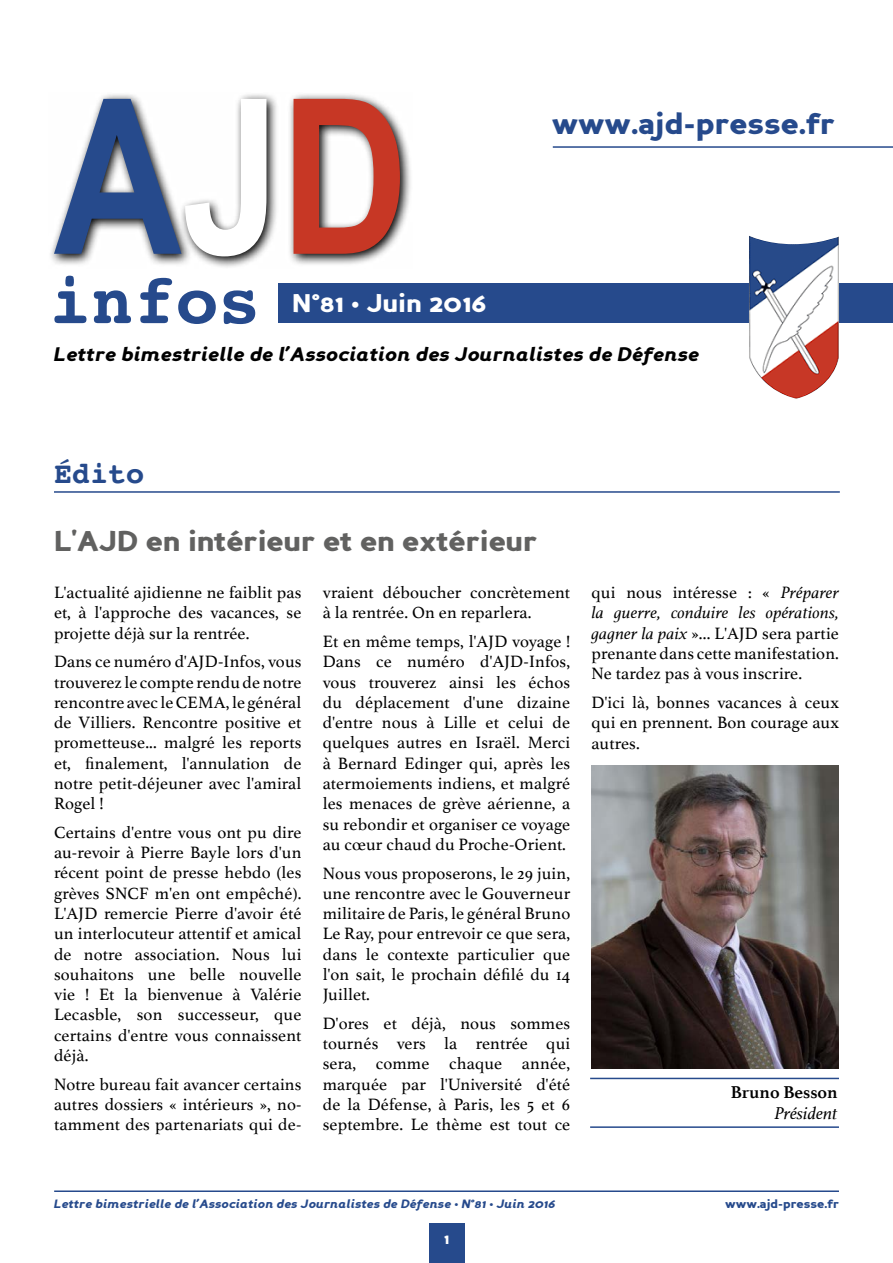
<style>
.page{position:relative;width:893px;height:1263px;background:#fff}
.page>*{position:absolute;margin:0;border:0;box-sizing:border-box;transform-origin:0 0}
.t1{font:700 70.65px "Courier";color:#264a8c}
.t2{font:700 30px "Courier";color:#264a8c}
.t3{font:900 29.85px "Perspective Sans";color:#264a8c}
.t4{font:900 28.5px "Perspective Sans";color:#616160}
.t5{font:900 25.5px "Perspective Sans";color:#fff}
.t6{font:italic 900 19.5px "Perspective Sans";color:#000}
.t7{font:700 18px "Athelas";color:#000}
.t8{font:italic 18px "Athelas";color:#000}
.t9{font:17.25px/20.2px "Athelas";letter-spacing:.01em;color:#000;text-align:justify}
.t10{font:900 15px "Perspective Sans";color:#fff}
.t11{font:italic 900 12px "Perspective Sans";color:#264a8c}
.t12{font:900 12px "Perspective Sans";color:#264a8c}
.s1{font-style:italic}
</style>
<div class="page">
<hr style="left:54px;top:1190px;width:785px;height:2px;background:#264a8c">
<div style="left:429px;top:1223px;width:35px;height:40px;background:#264a8c"></div>
<div style="left:278px;top:284px;width:615px;height:39px;background:#264a8c"></div>
<img style="left:749px;top:236px;width:90px;height:163px">
<hr style="left:553px;top:146px;width:340px;height:2px;background:#264a8c">
<svg style="left:51px;top:94px;width:360px;height:173px"></svg>
<svg style="left:294px;top:99px;width:106px;height:155px"></svg>
<svg style="left:54px;top:99px;width:212px;height:157px"></svg>
<hr style="left:54px;top:491px;width:786px;height:2px;background:#264a8c">
<img style="left:591px;top:765px;width:248px;height:303px">
<hr style="left:590px;top:1078px;width:249px;height:1px;background:#264a8c">
<hr style="left:590px;top:1126px;width:249px;height:2px;background:#264a8c">
<h3 class="t3" style="left:552px;top:106px;width:285px">www.ajd-presse.fr</h3>
<h1 class="t1" style="left:49px;top:244px;width:213px">infos</h1>
<h3 class="t5" style="left:292px;top:288px;width:196px">N°81 • Juin 2016</h3>
<p class="t6" style="left:54px;top:343px;width:647px">Lettre bimestrielle de l’Association des Journalistes de Défense</p>
<h2 class="t2" style="left:54px;top:449px;width:91px">Édito</h2>
<h3 class="t4" style="left:54px;top:524px;width:485px">L'AJD en intérieur et en extérieur</h3>
<p class="t9" style="left:54px;top:582px;width:249px">L'actualité ajidienne ne faiblit pas et, à l'approche des vacances, se projette déjà sur la rentrée.</p>
<p class="t9" style="left:54px;top:651px;width:249px">Dans ce numéro d'AJD-Infos, vous trouverez le compte rendu de notre rencontre avec le CEMA, le général de Villiers. Rencontre positive et prometteuse... malgré les reports et, finalement, l'annulation de notre petit-déjeuner avec l'amiral Rogel !</p>
<p class="t9" style="left:54px;top:822px;width:249px">Certains d'entre vous ont pu dire au-revoir à Pierre Bayle lors d'un récent point de presse hebdo (les grèves SNCF m'en ont empêché).<br>L'AJD remercie Pierre d'avoir été un interlocuteur attentif et amical de notre association. Nous lui souhaitons une belle nouvelle vie ! Et la bienvenue à Valérie Lecasble, son successeur, que certains d'entre vous connaissent déjà.</p>
<p class="t9" style="left:54px;top:1073px;width:249px">Notre bureau fait avancer certains autres dossiers « intérieurs », no&shy;tamment des partenariats qui de-</p>
<p class="t9" style="left:323px;top:582px;width:249px">vraient déboucher concrètement à la rentrée. On en reparlera.</p>
<p class="t9" style="left:323px;top:631px;width:249px">Et en même temps, l'AJD voyage !<br>Dans ce numéro d'AJD-Infos, vous trouverez ainsi les échos du déplacement d'une dizaine d'entre nous à Lille et celui de quelques autres en Israël. Merci à Bernard Edinger qui, après les atermoiements indiens, et malgré les menaces de grève aérienne, a su rebondir et organiser ce voyage au cœur chaud du Proche-Orient.</p>
<p class="t9" style="left:323px;top:862px;width:249px">Nous vous proposerons, le 29 juin, une rencontre avec le Gouverneur militaire de Paris, le général Bruno Le Ray, pour entrevoir ce que sera, dans le contexte particulier que l'on sait, le prochain défilé du 14<br>Juillet.</p>
<p class="t9" style="left:323px;top:1012px;width:249px">D'ores et déjà, nous sommes tournés vers la rentrée qui sera, comme chaque année, marquée par l'Université d'été de la Défense, à Paris, les 5 et 6 septembre. Le thème est tout ce</p>
<p class="t9" style="left:591px;top:582px;width:249px">qui nous intéresse : « <span class="s1">Préparer la guerre, conduire les opérations, gagner la paix</span> »... L'AJD sera partie prenante dans cette manifestation.<br>Ne tardez pas à vous inscrire.</p>
<p class="t9" style="left:591px;top:692px;width:249px">D'ici là, bonnes vacances à ceux qui en prennent. Bon courage aux autres.</p>
<p class="t7" style="left:731px;top:1078px;width:108px">Bruno Besson</p>
<p class="t8" style="left:774px;top:1099px;width:65px">Président</p>
<p class="t11" style="left:54px;top:1196px;width:503px">Lettre bimestrielle de l’Association des Journalistes de Défense • N°81 • Juin 2016</p>
<p class="t12" style="left:725px;top:1196px;width:115px">www.ajd-presse.fr</p>
<p class="t10" style="left:444px;top:1230px;width:7px">1</p>
</div>
